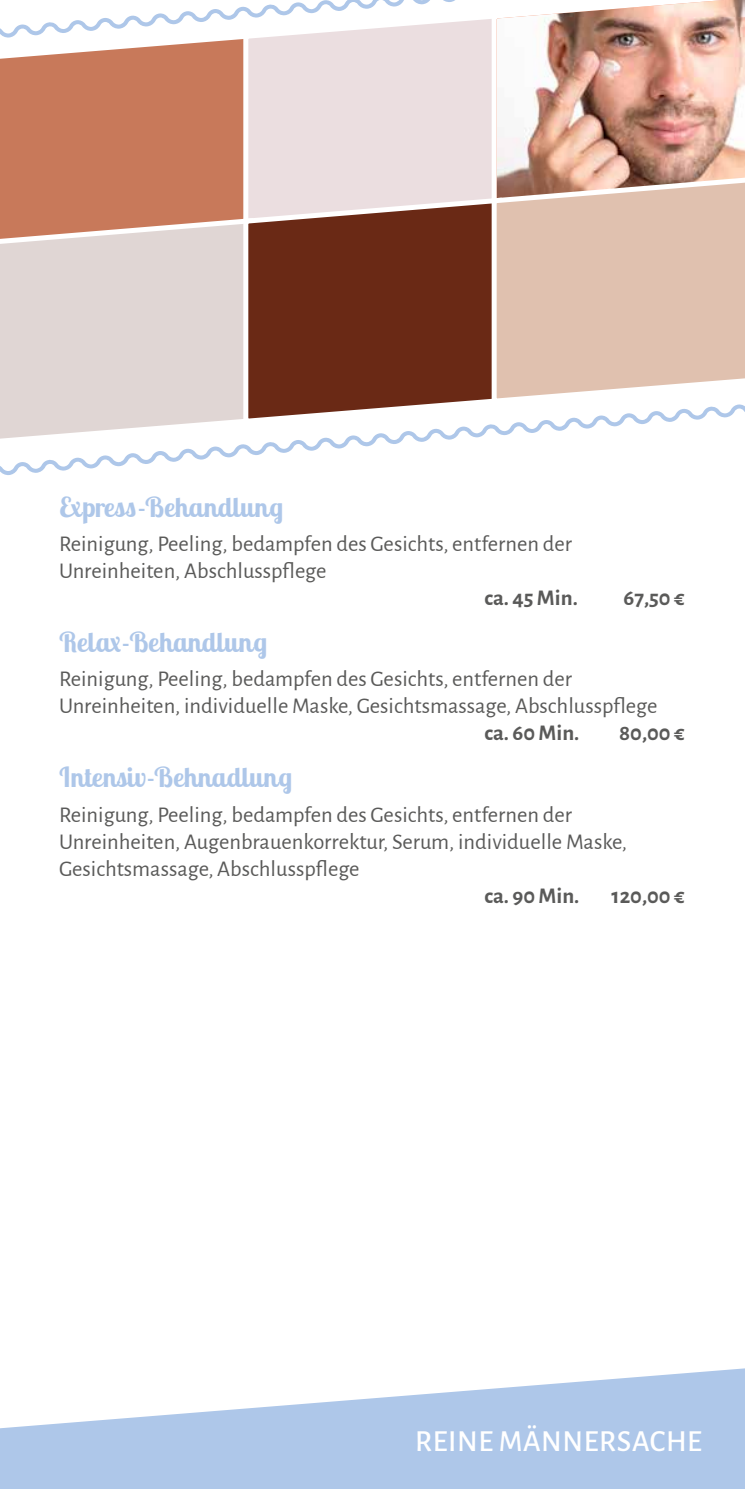
<style>
.page{position:relative;width:745px;height:1489px;background:#fff}
.page>*{position:absolute;margin:0;border:0;box-sizing:border-box;transform-origin:0 0}
.t1{font:500 30px "Alegreya Sans SC";letter-spacing:.02em;color:#fff}
.t2{font:700 27.5px "Lobster Two";letter-spacing:.01em;color:#aec7e9}
.t3{font:22.5px/27px "Alegreya Sans";color:#5a5a59}
.t4{font:700 22.5px "Alegreya Sans";color:#5a5a59}
</style>
<div class="page">
<div style="left:0;top:104px;width:240px;height:111px;background:#c8795a"></div>
<div style="left:240px;top:104px;width:248px;height:91px;background:#ebdee0"></div>
<img style="left:488px;top:104px;width:256px;height:69px">
<svg style="left:0;top:215px;width:240px;height:185px;background:#dfd0cb"></svg>
<svg style="left:240px;top:195px;width:248px;height:205px;background:#7a402f"></svg>
<svg style="left:488px;top:173px;width:256px;height:227px;background:#dec0b0"></svg>
<svg style="left:0;top:400px;width:744px;height:75px"></svg>
<svg style="left:0;top:0;width:744px;height:104px"></svg>
<svg style="left:0;top:1368px;width:744px;height:120px;fill:#aec7e9"></svg>
<p class="t2" style="left:59px;top:489px;width:225px">Express-Behandlung</p>
<p class="t3" style="left:59px;top:529px;width:514px">Reinigung, Peeling, bedampfen des Gesichts, entfernen der<br>Unreinheiten, Abschlusspflege</p>
<p class="t4" style="left:484px;top:581px;width:95px">ca. 45 Min.</p>
<p class="t4" style="left:623px;top:581px;width:63px">67,50 €</p>
<p class="t2" style="left:59px;top:624px;width:210px">Relax-Behandlung</p>
<p class="t3" style="left:59px;top:664px;width:599px">Reinigung, Peeling, bedampfen des Gesichts, entfernen der<br>Unreinheiten, individuelle Maske, Gesichtsmassage, Abschlusspflege</p>
<p class="t4" style="left:484px;top:716px;width:96px">ca. 60 Min.</p>
<p class="t4" style="left:618px;top:716px;width:67px">80,00 €</p>
<p class="t2" style="left:59px;top:759px;width:234px">Intensiv-Behnadlung</p>
<p class="t3" style="left:59px;top:799px;width:569px">Reinigung, Peeling, bedampfen des Gesichts, entfernen der<br>Unreinheiten, Augenbrauenkorrektur, Serum, individuelle Maske,<br>Gesichtsmassage, Abschlusspflege</p>
<p class="t4" style="left:484px;top:878px;width:96px">ca. 90 Min.</p>
<p class="t4" style="left:611px;top:878px;width:74px">120,00 €</p>
<h1 class="t1" style="left:415px;top:1419px;width:288px">REINE MÄNNERSACHE</h1>
</div>
